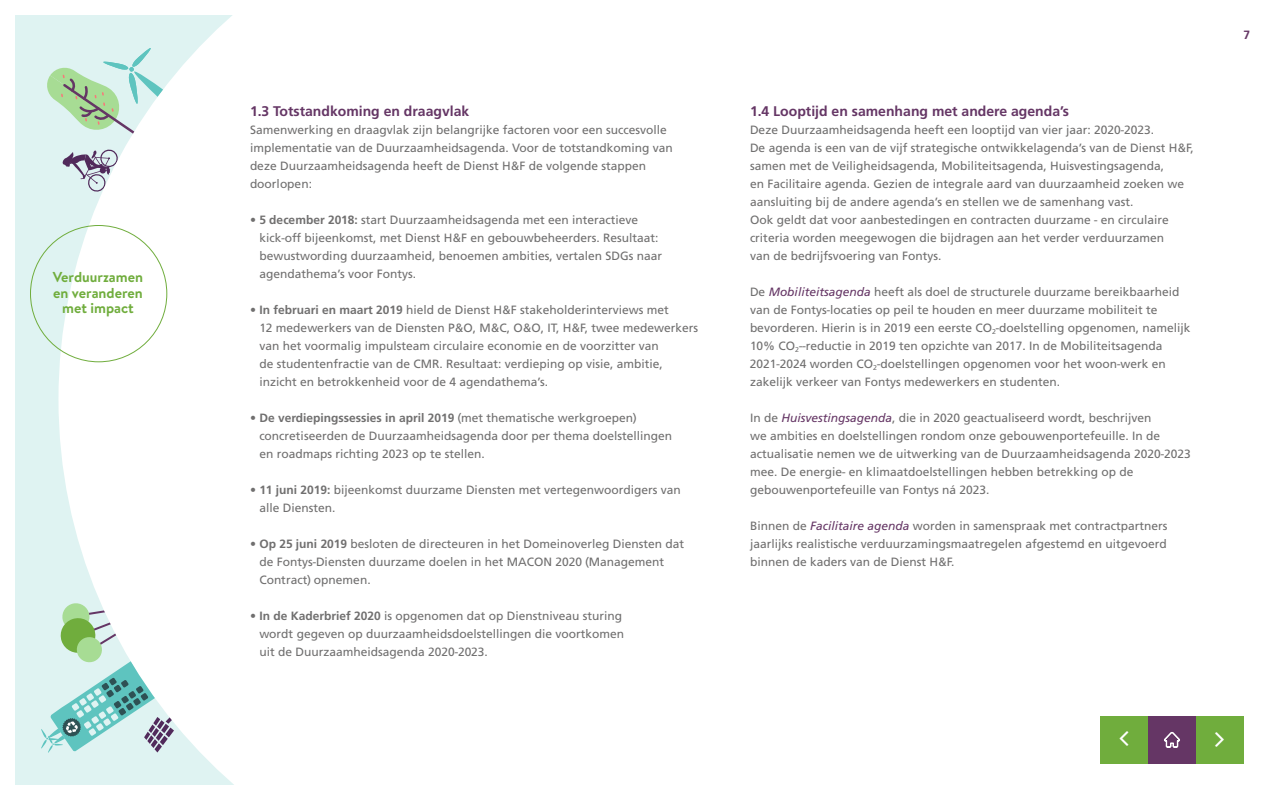
<style>
.page{position:relative;width:1280px;height:800px;background:#fff}
.page>*{position:absolute;margin:0;border:0;box-sizing:border-box;transform-origin:0 0}
.t1{font:700 14.4px/15.4px "Brandon Text";color:#70ad3d;text-align:center}
.t2{font:700 14px "Fontys Frutiger";color:#653665}
.t3{font:12px/18px "Fontys Frutiger Roman";color:#706f6f}
.t4{font:700 12px "Fontys Frutiger";color:#706f6f}
.t5{font:700 12px "Fontys Frutiger";color:#653665}
.s1{font-family:"Fontys Frutiger";font-weight:700}
.s2{font-family:"Fontys Frutiger Roman";font-weight:400}
.s3{font-family:"Fontys Frutiger";font-style:italic;color:#653665}
</style>
<div class="page">
<div style="left:15px;top:15px;width:382px;height:769px;background:#dff3f2"></div>
<svg style="left:47px;top:69px;width:11px;height:33px"></svg>
<svg style="left:41px;top:710px;width:17px;height:43px"></svg>
<svg style="left:58px;top:15px;width:339px;height:770px;background:#f5faf9"></svg>
<div style="left:1196px;top:716px;width:48px;height:47px;background:#70ad3d"></div>
<div style="left:1100px;top:716px;width:48px;height:47px;background:#70ad3d"></div>
<div style="left:1148px;top:716px;width:48px;height:47px;background:#653665"></div>
<svg style="left:1164px;top:732px;width:16px;height:16px"></svg>
<p class="t1" style="left:53px;top:269px;width:92px">Verduurzamen en veranderen met impact</p>
<p class="t2" style="left:250px;top:103px;width:221px">1.3 Totstandkoming en draagvlak</p>
<p class="t3" style="left:250px;top:121px;width:424px">Samenwerking en draagvlak zijn belangrijke factoren voor een succesvolle implementatie van de Duurzaamheidsagenda. Voor de totstandkoming van deze Duurzaamheidsagenda heeft de Dienst H&amp;F de volgende stappen doorlopen:</p>
<p class="t3" style="left:259px;top:211px;width:404px;text-indent:-9px"><span class="s1">• 5 december 2018:</span> start Duurzaamheidsagenda met een interactieve kick-off bijeenkomst, met Dienst H&amp;F en gebouwbeheerders. Resultaat: bewustwording duurzaamheid, benoemen ambities, vertalen SDGs naar agendathema’s voor Fontys.</p>
<p class="t3" style="left:259px;top:301px;width:440px;text-indent:-9px"><span class="s1">• In februari en maart 2019</span> hield de Dienst H&amp;F stakeholderinterviews met<br>12 medewerkers van de Diensten P&amp;O, M&amp;C, O&amp;O, IT, H&amp;F, twee medewerkers van het voormalig impulsteam circulaire economie en de voorzitter van<br>de studentenfractie van de CMR. Resultaat: verdieping op visie, ambitie, inzicht en betrokkenheid voor de 4 agendathema’s.</p>
<p class="t4" style="left:250px;top:411px;width:388px">• De verdiepingssessies in april 2019 <span class="s2">(met thematische werkgroepen)</span></p>
<p class="t3" style="left:259px;top:427px;width:414px">concretiseerden de Duurzaamheidsagenda door per thema doelstellingen en roadmaps richting 2023 op te stellen.</p>
<p class="t3" style="left:259px;top:481px;width:423px;text-indent:-9px"><span class="s1">• 11 juni 2019:</span> bijeenkomst duurzame Diensten met vertegenwoordigers van alle Diensten.</p>
<p class="t3" style="left:259px;top:535px;width:426px;text-indent:-9px"><span class="s1">• Op 25 juni 2019</span> besloten de directeuren in het Domeinoverleg Diensten dat de Fontys-Diensten duurzame doelen in het MACON 2020 (Management<br>Contract) opnemen.</p>
<p class="t3" style="left:259px;top:607px;width:366px;text-indent:-9px"><span class="s1">• In de Kaderbrief 2020</span> is opgenomen dat op Dienstniveau sturing wordt gegeven op duurzaamheidsdoelstellingen die voortkomen uit de Duurzaamheidsagenda 2020-2023.</p>
<p class="t2" style="left:750px;top:103px;width:321px">1.4 Looptijd en samenhang met andere agenda’s</p>
<p class="t3" style="left:750px;top:121px;width:445px">Deze Duurzaamheidsagenda heeft een looptijd van vier jaar: 2020-2023.<br>De agenda is een van de vijf strategische ontwikkelagenda’s van de Dienst H&amp;F, samen met de Veiligheidsagenda, Mobiliteitsagenda, Huisvestingsagenda,<br>en Facilitaire agenda. Gezien de integrale aard van duurzaamheid zoeken we aansluiting bij de andere agenda’s en stellen we de samenhang vast.<br>Ook geldt dat voor aanbestedingen en contracten duurzame - en circulaire criteria worden meegewogen die bijdragen aan het verder verduurzamen<br>van de bedrijfsvoering van Fontys.</p>
<p class="t3" style="left:750px;top:283px;width:442px">De <span class="s3">Mobiliteitsagenda</span> heeft als doel de structurele duurzame bereikbaarheid van de Fontys-locaties op peil te houden en meer duurzame mobiliteit te bevorderen. Hierin is in 2019 een eerste CO<sub>2</sub>-doelstelling opgenomen, namelijk 10% CO<sub>2</sub>--reductie in 2019 ten opzichte van 2017. In de Mobiliteitsagenda 2021-2024 worden CO<sub>2</sub>-doelstellingen opgenomen voor het woon-werk en zakelijk verkeer van Fontys medewerkers en studenten.</p>
<p class="t3" style="left:750px;top:409px;width:442px">In de <span class="s3">Huisvestingsagenda</span>, die in 2020 geactualiseerd wordt, beschrijven<br>we ambities en doelstellingen rondom onze gebouwenportefeuille. In de actualisatie nemen we de uitwerking van de Duurzaamheidsagenda 2020-2023 mee. De energie- en klimaatdoelstellingen hebben betrekking op de gebouwenportefeuille van Fontys ná 2023.</p>
<p class="t3" style="left:750px;top:517px;width:419px;text-align:justify">Binnen de <span class="s3">Facilitaire agenda</span> worden in samenspraak met contractpartners jaarlijks realistische verduurzamingsmaatregelen afgestemd en uitgevoerd binnen de kaders van de Dienst H&amp;F.</p>
<p class="t5" style="left:1243px;top:28px;width:8px">7</p>
</div>
